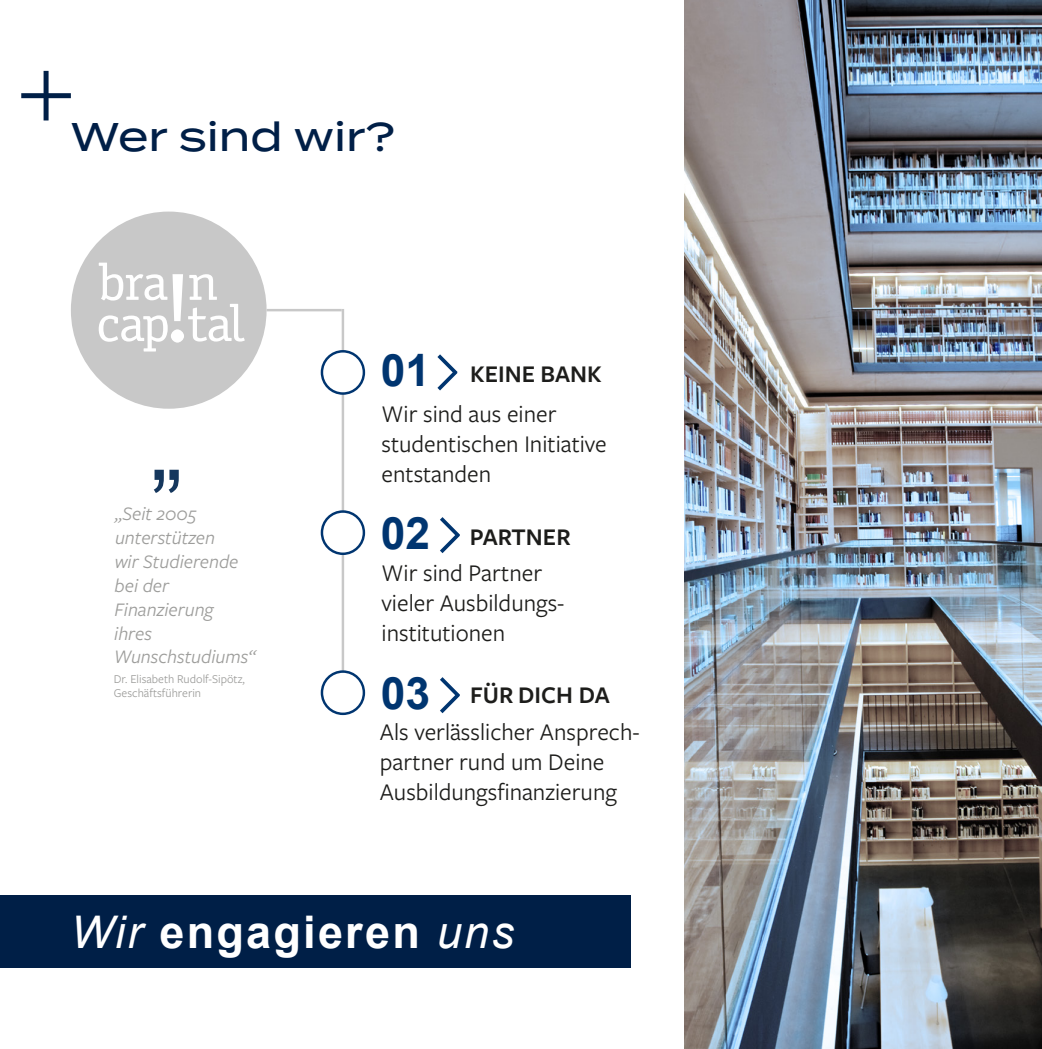
<style>
.page{position:relative;width:1042px;height:1049px;background:#fff}
.page>*{position:absolute;margin:0;border:0;box-sizing:border-box;transform-origin:0 0}
.t1{font:99.25px "Arial";color:#15375d}
.t2{font:52px/41.2px "Officina Ser ITC";letter-spacing:-.025em;color:#fff;scale:1.08 1}
.t3{font:700 45px "Arial";letter-spacing:.05em;color:#fff}
.t4{font:700 44.75px "Arial";color:#003570}
.t5{font:500 40px "Termina";color:#001f47}
.t6{font:24.75px/29.8px "Freight Sans Pro";color:#1d1d1b}
.t7{font:600 24.75px "Freight Sans Pro";color:#1d1d1b}
.t8{font:italic 19.75px/23.8px "Freight Sans Pro";color:#9d9d9b}
.t9{font:12.5px/15px "Freight Sans Pro";color:#9d9d9b}
.s1{font-family:"Sparkasse Serif";font-size:98.25px}
.s2{font-weight:400;font-style:italic}
</style>
<div class="page">
<img style="left:684px;top:0;width:358px;height:1049px">
<div style="left:0;top:895px;width:631px;height:73px;background:#001f47"></div>
<div style="left:21px;top:93px;width:50px;height:5px;background:#001f47"></div>
<div style="left:44px;top:71px;width:5px;height:49px;background:#001f47"></div>
<hr style="left:342px;top:554px;width:2px;height:117px;background:#c8c8c8">
<hr style="left:342px;top:393px;width:2px;height:118px;background:#c8c8c8">
<hr style="left:342px;top:309px;width:2px;height:42px;background:#c8c8c8">
<div style="left:71px;top:212px;width:196px;height:197px;background:#c8c8c8;border-radius:50%"></div>
<div style="left:321px;top:350px;width:44px;height:45px;border:2px solid #003570;border-radius:50%"></div>
<div style="left:321px;top:510px;width:44px;height:45px;border:2px solid #003570;border-radius:50%"></div>
<div style="left:321px;top:670px;width:44px;height:45px;border:2px solid #003570;border-radius:50%"></div>
<svg style="left:437px;top:354px;width:21px;height:37px"></svg>
<svg style="left:440px;top:677px;width:20px;height:37px"></svg>
<svg style="left:440px;top:517px;width:20px;height:37px"></svg>
<hr style="left:267px;top:309px;width:75px;height:2px;background:#c8c8c8">
<h3 class="t5" style="left:71px;top:108px;width:326px">Wer sind wir?</h3>
<h2 class="t2" style="left:96px;top:261px;width:139px">bra<span class="s1">!</span>n cap tal</h2>
<h1 class="t1" style="left:150px;top:377px;width:34px">„</h1>
<p class="t8" style="left:114px;top:501px;width:143px">„Seit 2005 unterstützen<br>wir Studierende bei der<br>Finanzierung ihres<br>Wunschstudiums“</p>
<p class="t9" style="left:114px;top:670px;width:132px">Dr. Elisabeth Rudolf-Sipötz,<br>Geschäftsführerin</p>
<h3 class="t4" style="left:381px;top:339px;width:51px">01</h3>
<p class="t7" style="left:470px;top:357px;width:133px">KEINE BANK</p>
<p class="t6" style="left:381px;top:398px;width:227px">Wir sind aus einer studentischen Initiative entstanden</p>
<h3 class="t4" style="left:381px;top:501px;width:51px">02</h3>
<p class="t7" style="left:470px;top:520px;width:102px">PARTNER</p>
<p class="t6" style="left:381px;top:557px;width:184px">Wir sind Partner vieler Ausbildungs&shy;institutionen</p>
<h3 class="t4" style="left:381px;top:661px;width:51px">03</h3>
<p class="t7" style="left:470px;top:678px;width:141px">FÜR DICH DA</p>
<p class="t6" style="left:380px;top:716px;width:261px">Als verlässlicher Ansprech&shy;partner rund um Deine<br>Ausbildungsfinanzierung</p>
<h3 class="t3" style="left:71px;top:900px;width:444px"><span class="s2">Wir</span> engagieren <span class="s2">uns</span></h3>
</div>
